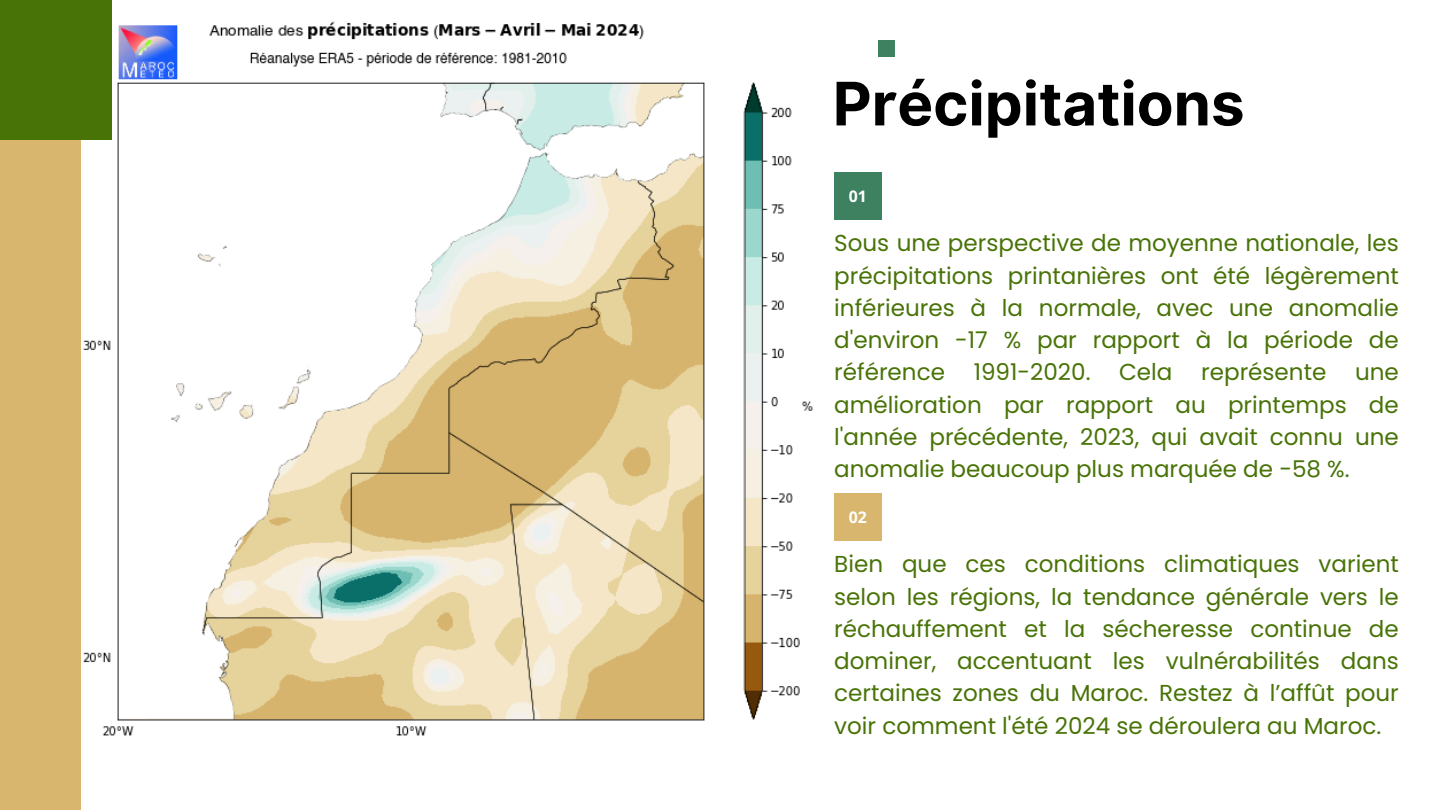
<style>
.page{position:relative;width:1440px;height:810px;background:#fff}
.page>*{position:absolute;margin:0;border:0;box-sizing:border-box;transform-origin:0 0}
.t1{font:700 60px "Inter";color:#000}
.t2{font:23.1px/32.2px "Poppins";color:#487307;text-align:justify}
.t3{font:700 15.9px "Open Sans";color:#fff}
</style>
<div class="page">
<div style="left:0;top:140px;width:81px;height:670px;background:#d8b66e"></div>
<img style="left:83px;top:21px;width:730px;height:715px">
<div style="left:0;top:0;width:112px;height:140px;background:#487307"></div>
<div style="left:879px;top:41px;width:16px;height:16px;background:#3d8161"></div>
<div style="left:834px;top:173px;width:47px;height:47px;background:#3d8161"></div>
<div style="left:834px;top:494px;width:47px;height:47px;background:#d8b66e"></div>
<p class="t1" style="left:833px;top:68px;width:413px">Précipitations</p>
<p class="t3" style="left:849px;top:185px;width:20px">01</p>
<h1 class="t2" style="left:834px;top:227px;width:566px">Sous une perspective de moyenne nationale, les précipitations printanières ont été légèrement inférieures à la normale, avec une anomalie d'environ -17 % par rapport à la période de référence 1991-2020. Cela représente une amélioration par rapport au printemps de l'année précédente, 2023, qui avait connu une anomalie beaucoup plus marquée de -58 %.</h1>
<p class="t3" style="left:849px;top:506px;width:20px">02</p>
<p class="t2" style="left:834px;top:548px;width:566px">Bien que ces conditions climatiques varient selon les régions, la tendance générale vers le réchauffement et la sécheresse continue de dominer, accentuant les vulnérabilités dans certaines zones du Maroc. Restez à l’affût pour voir comment l'été 2024 se déroulera au Maroc.</p>
</div>
